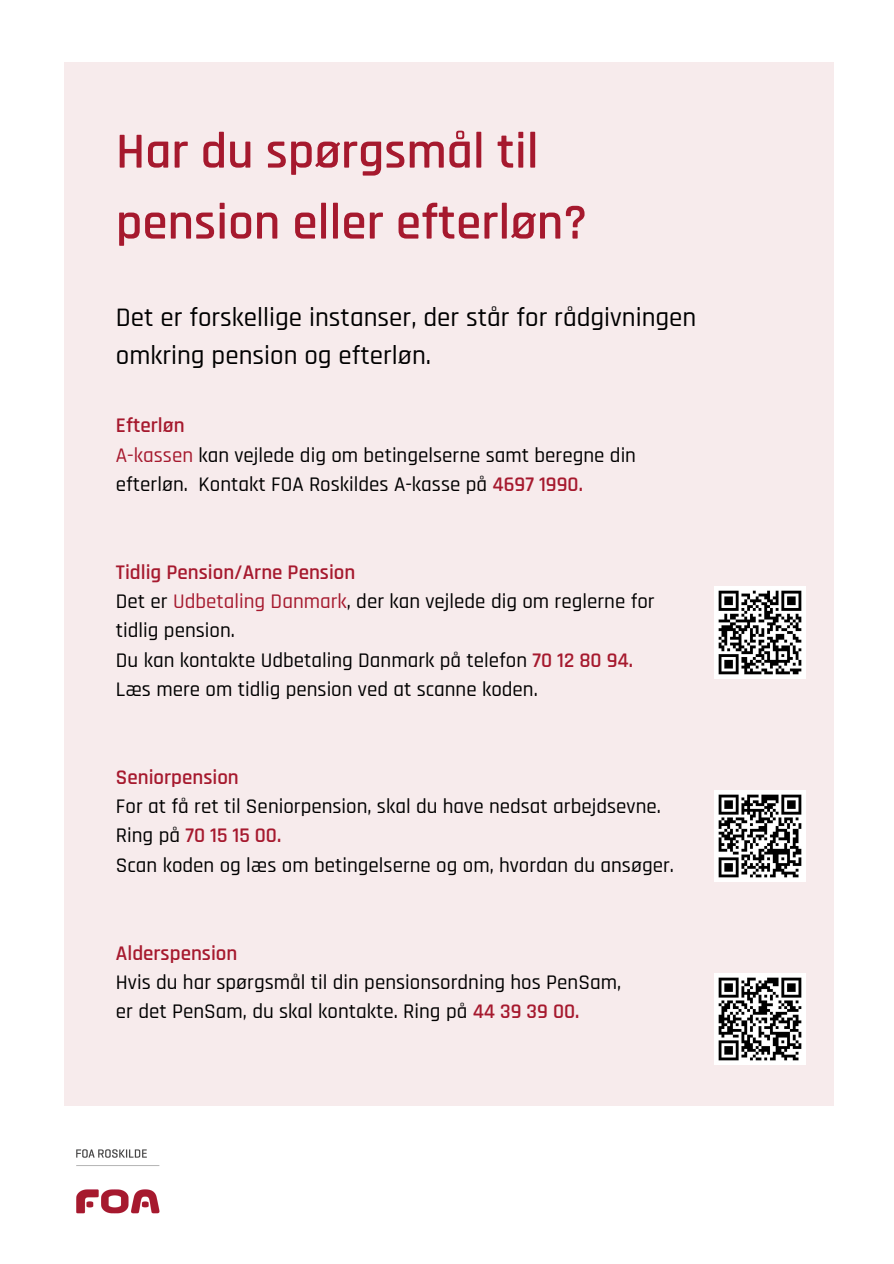
<style>
.page{position:relative;width:894px;height:1264px;background:#fff}
.page>*{position:absolute;margin:0;border:0;box-sizing:border-box;transform-origin:0 0}
.t1{font:600 51px "Rajdhani";color:#a6192e}
.t2{font:500 27px/37.2px "Rajdhani";color:#000}
.t3{font:500 21px/29.2px "Rajdhani";color:#000}
.t4{font:600 21px "Rajdhani";color:#a6192e}
.s1{color:#a6192e}
.s2{font-weight:600;color:#a6192e}
.s3{font-weight:500;color:#000}
</style>
<div class="page">
<div style="left:64px;top:62px;width:769px;height:1043px;background:#f7ebec"></div>
<img style="left:714px;top:587px;width:91px;height:91px">
<img style="left:714px;top:790px;width:91px;height:91px">
<img style="left:714px;top:973px;width:91px;height:91px">
<img style="left:76px;top:1149px;width:84px;height:65px">
<p class="t1" style="left:116px;top:120px;width:424px">Har du spørgsmål til</p>
<p class="t1" style="left:116px;top:191px;width:472px">pension eller efterløn?</p>
<p class="t2" style="left:116px;top:300px;width:582px">Det er forskellige instanser, der står for rådgivningen omkring pension og efterløn.</p>
<p class="t4" style="left:116px;top:413px;width:70px">Efterløn</p>
<p class="t3" style="left:116px;top:441px;width:521px"><span class="s1">A-kassen</span> kan vejlede dig om betingelserne samt beregne din efterløn. Kontakt FOA Roskildes A-kasse på <span class="s2">4697 1990.</span></p>
<p class="t4" style="left:116px;top:559px;width:241px">Tidlig Pension/Arne Pension</p>
<p class="t3" style="left:116px;top:587px;width:540px">Det er <span class="s1">Udbetaling Danmark</span>, der kan vejlede dig om reglerne for</p>
<p class="t3" style="left:116px;top:616px;width:120px">tidlig pension.</p>
<p class="t3" style="left:116px;top:646px;width:518px">Du kan kontakte Udbetaling Danmark på telefon <span class="s2">70 12 80 94.</span></p>
<p class="t3" style="left:116px;top:675px;width:423px">Læs mere om tidlig pension ved at scanne koden.</p>
<p class="t4" style="left:116px;top:764px;width:124px">Seniorpension</p>
<p class="t3" style="left:116px;top:792px;width:546px">For at få ret til Seniorpension, skal du have nedsat arbejdsevne.</p>
<p class="t4" style="left:116px;top:822px;width:167px"><span class="s3">Ring på</span> 70 15 15 00.</p>
<p class="t3" style="left:116px;top:851px;width:559px">Scan koden og læs om betingelserne og om, hvordan du ansøger.</p>
<p class="t4" style="left:116px;top:940px;width:123px">Alderspension</p>
<p class="t3" style="left:116px;top:968px;width:506px">Hvis du har spørgsmål til din pensionsordning hos PenSam,</p>
<p class="t3" style="left:116px;top:997px;width:465px">er det PenSam, du skal kontakte. Ring på <span class="s2">44 39 39 00.</span></p>
</div>
